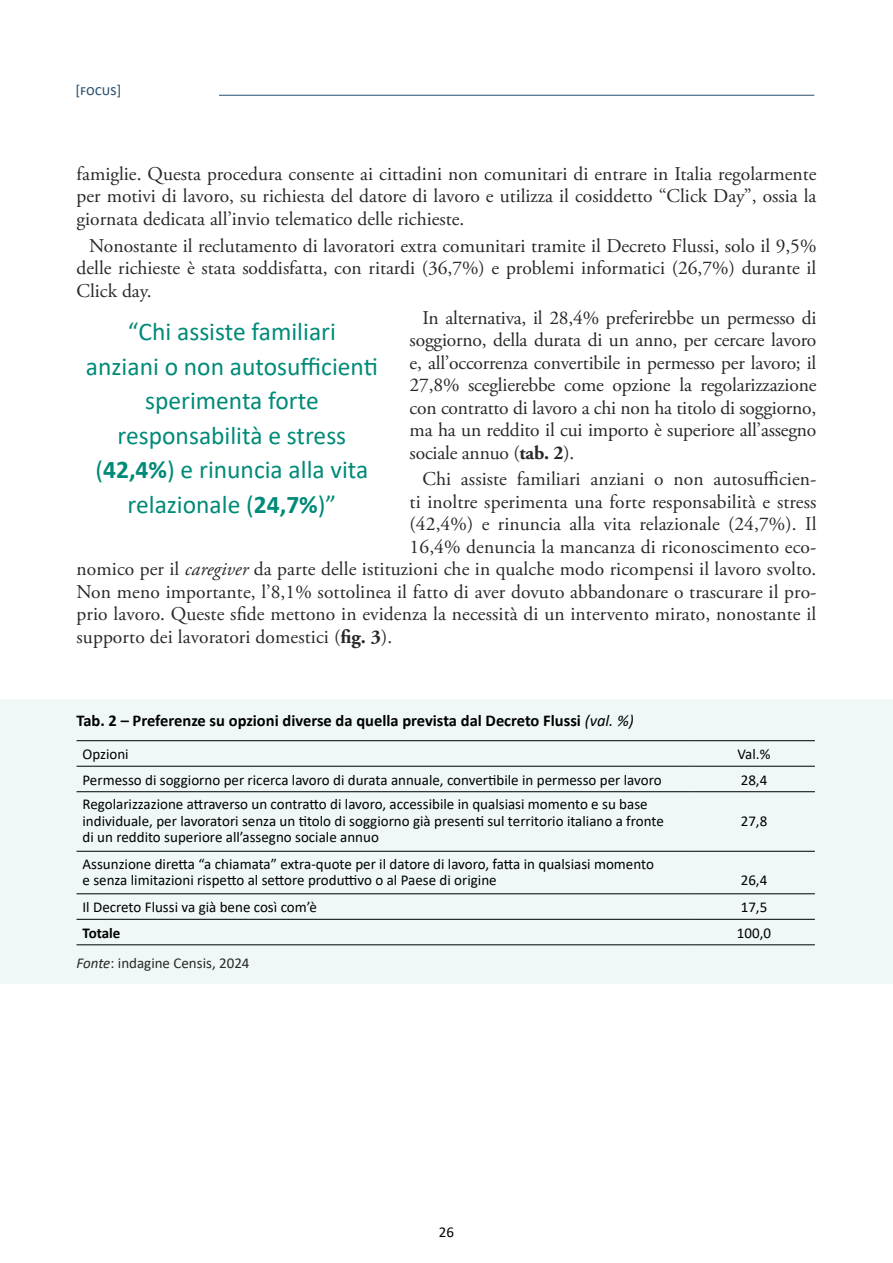
<style>
.page{position:relative;width:893px;height:1263px;background:#fff}
.page>*{position:absolute;margin:0;border:0;box-sizing:border-box;transform-origin:0 0}
.t1{font:25.5px/34.5px "Calibri";color:#008a78;text-align:center}
.t2{font:19.5px/22.5px "Adobe Garamond Pro";letter-spacing:.005em;color:#282827;text-align:justify}
.t3{font:700 16.5px "Calibri";color:#000}
.t4{font:15px/16.5px "Calibri";color:#000}
.t5{font:15px "Calibri";color:#282827}
.t6{font:15px "Calibri";color:#284e6c}
.t7{font:700 15px "Calibri";color:#000}
.s1{font-weight:700}
.s2{font-style:italic}
.s3{font-weight:400;font-style:italic}
</style>
<div class="page">
<hr style="left:219px;top:95px;width:595px;height:1px;background:#284e6c">
<div style="left:0;top:699px;width:893px;height:285px;background:#eff7f7"></div>
<hr style="left:77px;top:791px;width:616px;height:1px;background:#000">
<hr style="left:693px;top:791px;width:122px;height:1px;background:#000">
<hr style="left:77px;top:851px;width:616px;height:1px;background:#000">
<hr style="left:693px;top:851px;width:122px;height:1px;background:#000">
<hr style="left:77px;top:893px;width:616px;height:1px;background:#000">
<hr style="left:693px;top:893px;width:122px;height:1px;background:#000">
<hr style="left:77px;top:740px;width:616px;height:1px;background:#000">
<hr style="left:693px;top:740px;width:122px;height:1px;background:#000">
<hr style="left:77px;top:766px;width:616px;height:1px;background:#000">
<hr style="left:693px;top:766px;width:122px;height:1px;background:#000">
<hr style="left:77px;top:919px;width:616px;height:1px;background:#000">
<hr style="left:693px;top:919px;width:122px;height:1px;background:#000">
<hr style="left:77px;top:944px;width:616px;height:1px;background:#000">
<hr style="left:693px;top:944px;width:122px;height:1px;background:#000">
<p class="t6" style="left:76px;top:79px;width:47px">[focus]</p>
<p class="t2" style="left:77px;top:163px;width:741px">famiglie. Questa procedura consente ai cittadini non comunitari di entrare in Italia regolarmente per motivi di lavoro, su richiesta del datore di lavoro e utilizza il cosiddetto “Click Day”, ossia la giornata dedicata all’invio telematico delle richieste.</p>
<p class="t2" style="left:77px;top:235px;width:741px;text-indent:13px">Nonostante il reclutamento di lavoratori extra comunitari tramite il Decreto Flussi, solo il 9,5% delle richieste è stata soddisfatta, con ritardi (36,7%) e problemi informatici (26,7%) durante il Click day.</p>
<p class="t2" style="left:410px;top:307px;width:408px;text-indent:13px">In alternativa, il 28,4% preferirebbe un permesso di soggiorno, della durata di un anno, per cercare lavoro e, all’occorrenza convertibile in permesso per lavoro; il 27,8% sceglierebbe come opzione la regolarizzazione con contratto di lavoro a chi non ha titolo di soggiorno, ma ha un reddito il cui importo è superiore all’assegno sociale annuo (<span class="s1">tab. 2</span>).</p>
<p class="t2" style="left:422px;top:469px;width:396px">Chi assiste familiari anziani o non autosufficien-</p>
<p class="t2" style="left:410px;top:491px;width:408px">ti inoltre sperimenta una forte responsabilità e stress</p>
<p class="t2" style="left:410px;top:514px;width:408px">(42,4%) e rinuncia alla vita relazionale (24,7%). Il</p>
<p class="t2" style="left:410px;top:536px;width:408px">16,4% denuncia la mancanza di riconoscimento eco-</p>
<p class="t2" style="left:77px;top:559px;width:741px">nomico per il <span class="s2">caregiver</span> da parte delle istituzioni che in qualche modo ricompensi il lavoro svolto.</p>
<p class="t2" style="left:77px;top:581px;width:741px">Non meno importante, l’8,1% sottolinea il fatto di aver dovuto abbandonare o trascurare il pro-</p>
<p class="t2" style="left:77px;top:604px;width:741px">prio lavoro. Queste sfide mettono in evidenza la necessità di un intervento mirato, nonostante il</p>
<p class="t2" style="left:77px;top:626px;width:317px">supporto dei lavoratori domestici (<span class="s1">fig. 3</span>).</p>
<h1 class="t1" style="left:86px;top:314px;width:293px">“Chi assiste familiari<br>anziani o non autosufficienti sperimenta forte responsabilità e stress (<span class="s1">42,4%</span>) e rinuncia alla vita relazionale (<span class="s1">24,7%</span>)”</h1>
<p class="t3" style="left:77px;top:709px;width:559px">Tab. 2 – Preferenze su opzioni diverse da quella prevista dal Decreto Flussi <span class="s3">(val. %)</span></p>
<p class="t4" style="left:83px;top:745px;width:48px">Opzioni</p>
<p class="t4" style="left:738px;top:745px;width:34px">Val.%</p>
<p class="t4" style="left:83px;top:771px;width:581px">Permesso di soggiorno per ricerca lavoro di durata annuale, convertibile in permesso per lavoro</p>
<p class="t4" style="left:741px;top:771px;width:28px">28,4</p>
<p class="t4" style="left:83px;top:796px;width:583px">Regolarizzazione attraverso un contratto di lavoro, accessibile in qualsiasi momento e su base individuale, per lavoratori senza un titolo di soggiorno già presenti sul territorio italiano a fronte di un reddito superiore all’assegno sociale annuo</p>
<p class="t4" style="left:741px;top:812px;width:28px">27,8</p>
<p class="t4" style="left:83px;top:855px;width:573px">Assunzione diretta “a chiamata” extra-quote per il datore di lavoro, fatta in qualsiasi momento e senza limitazioni rispetto al settore produttivo o al Paese di origine</p>
<p class="t4" style="left:741px;top:872px;width:28px">26,4</p>
<p class="t4" style="left:83px;top:898px;width:236px">Il Decreto Flussi va già bene così com’è</p>
<p class="t4" style="left:741px;top:898px;width:28px">17,5</p>
<p class="t7" style="left:83px;top:922px;width:39px">Totale</p>
<p class="t4" style="left:737px;top:924px;width:36px">100,0</p>
<p class="t5" style="left:77px;top:953px;width:175px"><span class="s2">Fonte</span>: indagine Censis, 2024</p>
<p class="t4" style="left:439px;top:1223px;width:17px">26</p>
</div>
